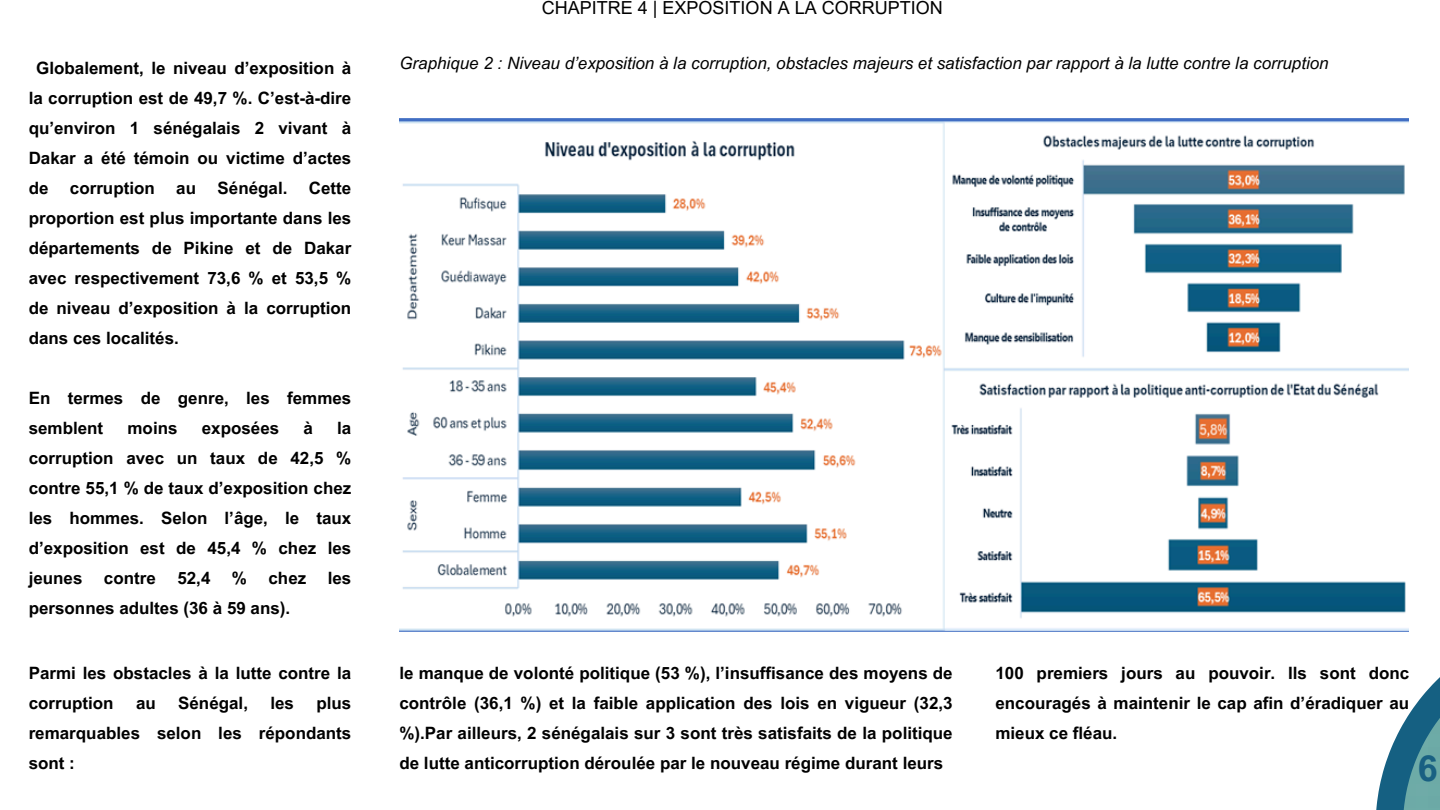
<style>
.page{position:relative;width:1440px;height:810px;background:#fff}
.page>*{position:absolute;margin:0;border:0;box-sizing:border-box;transform-origin:0 0}
.t1{font:700 36px "Arial MT Pro";color:#196082}
.t2{font:18px "Arial MT Pro";color:#000}
.t3{font:700 17px/30px "Arial MT Pro";color:#000;text-align:justify}
.t4{font:italic 17px "Arial MT Pro";color:#000}
</style>
<div class="page">
<svg style="left:1376px;top:724px;width:27px;height:86px;fill:#156082"></svg>
<img style="left:1403px;top:677px;width:37px;height:133px">
<img style="left:399px;top:118px;width:1010px;height:514px">
<h2 class="t3" style="left:29px;top:55px;width:324px;text-indent:8px">Globalement, le niveau d’exposition à la corruption est de 49,7 %. C’est-à-dire qu’environ 1 sénégalais 2 vivant à Dakar a été témoin ou victime d’actes de</h2>
<h2 class="t3" style="left:29px;top:175px;width:324px;text-indent:280px">Cette proportion est plus importante dans les départements de Pikine et de Dakar avec respectivement 73,6 % et 53,5 % de niveau d’exposition à la corruption dans ces localités.</h2>
<h2 class="t3" style="left:70px;top:175px;width:86px">corruption</h2>
<h2 class="t3" style="left:176px;top:175px;width:21px">au</h2>
<h2 class="t3" style="left:218px;top:175px;width:71px">Sénégal.</h2>
<h2 class="t3" style="left:29px;top:385px;width:324px">En termes de genre, les femmes semblent</h2>
<h2 class="t3" style="left:128px;top:415px;width:52px">moins</h2>
<h2 class="t3" style="left:202px;top:415px;width:79px">exposées</h2>
<h2 class="t3" style="left:304px;top:415px;width:11px">à</h2>
<h2 class="t3" style="left:29px;top:415px;width:324px;text-indent:309px">la corruption avec un taux de 42,5 % contre 55,1 % de taux d’exposition chez les hommes. Selon l’âge, le taux d’exposition est de 45,4 % chez les jeunes</h2>
<h2 class="t3" style="left:104px;top:565px;width:53px">contre</h2>
<h2 class="t3" style="left:177px;top:565px;width:35px">52,4</h2>
<h2 class="t3" style="left:232px;top:565px;width:17px">%</h2>
<h2 class="t3" style="left:269px;top:565px;width:39px">chez</h2>
<h2 class="t3" style="left:328px;top:565px;width:25px">les</h2>
<h2 class="t3" style="left:29px;top:595px;width:263px">personnes adultes (36 à 59 ans).</h2>
<p class="t3" style="left:29px;top:660px;width:324px">Parmi les obstacles à la lutte contre la corruption</p>
<p class="t3" style="left:136px;top:690px;width:21px">au</p>
<p class="t3" style="left:178px;top:690px;width:71px">Sénégal,</p>
<p class="t3" style="left:270px;top:690px;width:25px">les</p>
<p class="t3" style="left:29px;top:690px;width:324px;text-indent:288px">plus remarquables selon les répondants sont :</p>
<p class="t2" style="left:542px;top:1px;width:402px">CHAPITRE 4 | EXPOSITION À LA CORRUPTION</p>
<h2 class="t4" style="left:399px;top:57px;width:931px">Graphique 2 : Niveau d’exposition à la corruption, obstacles majeurs et satisfaction par rapport à la lutte contre la corruption</h2>
<p class="t3" style="left:399px;top:660px;width:555px">le manque de volonté politique (53 %), l’insuffisance des moyens de contrôle (36,1 %) et la faible application des lois en vigueur (32,3 %).Par ailleurs, 2 sénégalais sur 3 sont très satisfaits de la politique de lutte anticorruption déroulée par le nouveau régime durant leurs</p>
<p class="t3" style="left:995px;top:660px;width:415px">100 premiers jours au pouvoir. Ils sont donc encouragés à maintenir le cap afin d’éradiquer au mieux ce fléau.</p>
<h2 class="t1" style="left:1418px;top:754px;width:22px">6</h2>
</div>
